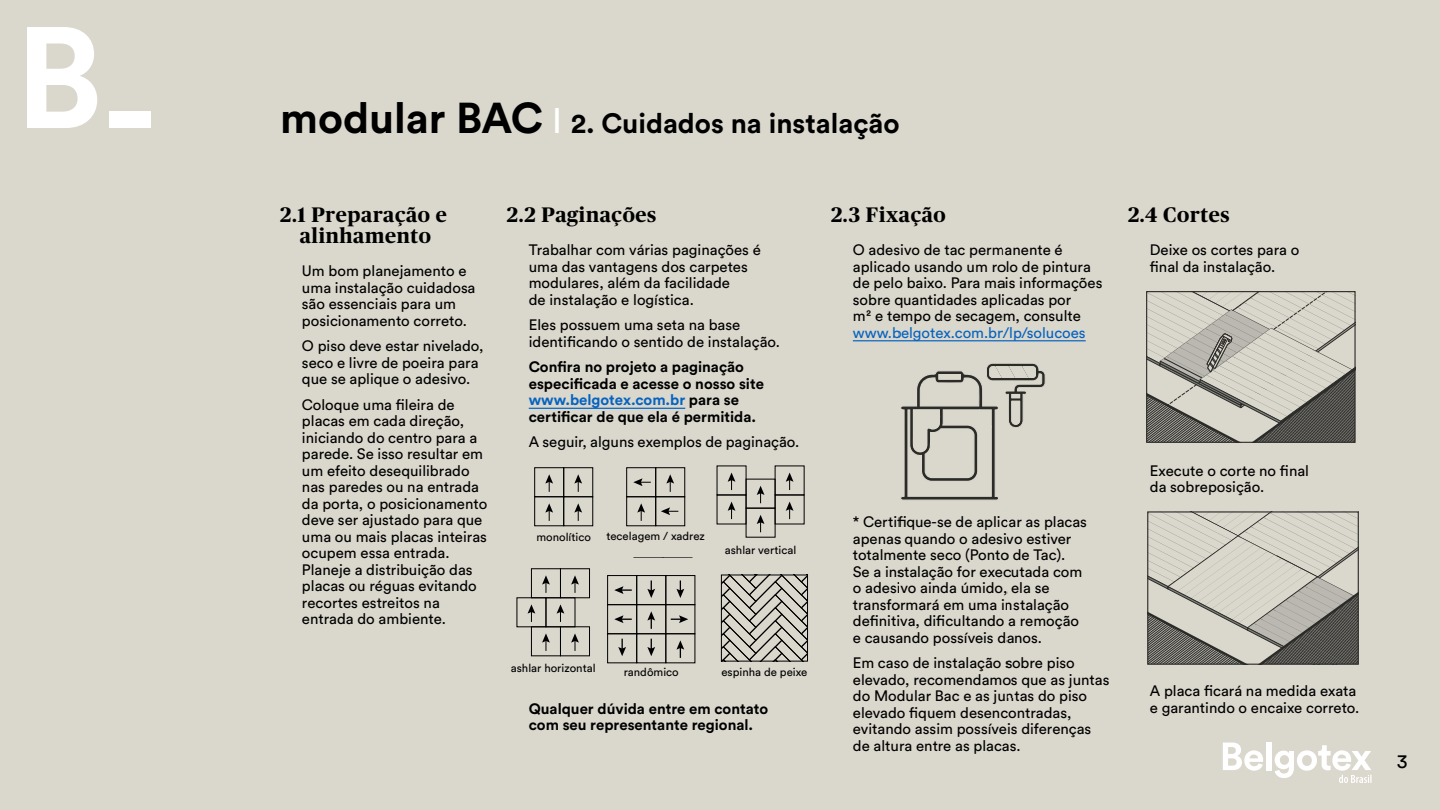
<style>
.page{position:relative;width:1440px;height:810px;background:#dad7cc}
.page>*{position:absolute;margin:0;border:0;box-sizing:border-box;transform-origin:0 0}
.t1{font:700 27.75px "Circular Std";color:#000}
.t2{font:700 21px/21px "Publico Headline";letter-spacing:.03em;color:#000;text-align:center}
.t3{font:19.5px "Circular Std";color:#000}
.t4{font:15px/16.5px "Circular Std";color:#000}
.t5{font:700 15px/16.5px "Circular Std";color:#000}
.t6{font:15px "Circular Std";color:#0563c1}
.t7{font:11.4px "Circular Std";color:#000}
.s1{font-size:42.75px}
.s2{font-weight:400;font-size:35.25px;color:#fff}
.s3{color:#0563c1}
</style>
<div class="page">
<svg style="left:1223px;top:743px;width:40px;height:28px"></svg>
<div style="left:1267px;top:742px;width:5px;height:28px;background:#fff"></div>
<svg style="left:1275px;top:745px;width:97px;height:38px"></svg>
<svg style="left:27px;top:27px;width:70px;height:101px"></svg>
<div style="left:110px;top:112px;width:41px;height:16px;background:#fff"></div>
<hr style="left:529px;top:408px;width:156px;height:1px;background:#0563c1">
<hr style="left:853px;top:340px;width:233px;height:1px;background:#0563c1">
<svg style="left:901px;top:363px;width:145px;height:137px"></svg>
<svg style="left:1148px;top:293px;width:206px;height:148px"></svg>
<div style="left:1146px;top:291px;width:210px;height:152px;border:1px solid #000"></div>
<svg style="left:1149px;top:513px;width:208px;height:150px"></svg>
<svg style="left:633px;top:557px;width:59px;height:1px"></svg>
<svg style="left:661px;top:507px;width:17px;height:8px"></svg>
<div style="left:655px;top:467px;width:30px;height:30px;border:1px solid #000"></div>
<svg style="left:666px;top:474px;width:8px;height:18px"></svg>
<div style="left:626px;top:467px;width:30px;height:30px;border:1px solid #000"></div>
<svg style="left:633px;top:478px;width:18px;height:8px"></svg>
<div style="left:655px;top:496px;width:30px;height:30px;border:1px solid #000"></div>
<div style="left:626px;top:496px;width:30px;height:30px;border:1px solid #000"></div>
<svg style="left:637px;top:503px;width:8px;height:18px"></svg>
<svg style="left:786px;top:473px;width:8px;height:17px"></svg>
<svg style="left:757px;top:486px;width:7px;height:17px"></svg>
<svg style="left:786px;top:502px;width:8px;height:17px"></svg>
<div style="left:717px;top:465px;width:30px;height:30px;border:1px solid #000"></div>
<svg style="left:728px;top:473px;width:7px;height:17px"></svg>
<svg style="left:728px;top:502px;width:7px;height:17px"></svg>
<div style="left:746px;top:508px;width:30px;height:30px;border:1px solid #000"></div>
<svg style="left:757px;top:515px;width:7px;height:17px"></svg>
<div style="left:560px;top:568px;width:30px;height:30px;border:1px solid #000"></div>
<svg style="left:571px;top:575px;width:8px;height:18px"></svg>
<div style="left:531px;top:568px;width:30px;height:30px;border:1px solid #000"></div>
<svg style="left:542px;top:575px;width:8px;height:18px"></svg>
<div style="left:560px;top:626px;width:30px;height:30px;border:1px solid #000"></div>
<svg style="left:571px;top:633px;width:8px;height:18px"></svg>
<div style="left:531px;top:626px;width:30px;height:30px;border:1px solid #000"></div>
<svg style="left:542px;top:633px;width:8px;height:18px"></svg>
<div style="left:516px;top:597px;width:30px;height:30px;border:1px solid #000"></div>
<svg style="left:528px;top:604px;width:7px;height:18px"></svg>
<div style="left:546px;top:597px;width:29px;height:30px;border:1px solid #000"></div>
<svg style="left:557px;top:604px;width:7px;height:18px"></svg>
<svg style="left:723px;top:577px;width:83px;height:83px"></svg>
<div style="left:721px;top:575px;width:87px;height:87px;border:1px solid #000"></div>
<svg style="left:647px;top:581px;width:8px;height:17px"></svg>
<div style="left:636px;top:575px;width:30px;height:30px;border:1px solid #000"></div>
<svg style="left:614px;top:586px;width:18px;height:8px"></svg>
<div style="left:607px;top:575px;width:30px;height:30px;border:1px solid #000"></div>
<svg style="left:676px;top:581px;width:8px;height:17px"></svg>
<div style="left:665px;top:575px;width:30px;height:30px;border:1px solid #000"></div>
<svg style="left:647px;top:611px;width:8px;height:18px"></svg>
<div style="left:636px;top:604px;width:30px;height:30px;border:1px solid #000"></div>
<svg style="left:614px;top:615px;width:18px;height:8px"></svg>
<div style="left:607px;top:604px;width:30px;height:30px;border:1px solid #000"></div>
<svg style="left:671px;top:615px;width:17px;height:8px"></svg>
<div style="left:665px;top:604px;width:30px;height:30px;border:1px solid #000"></div>
<svg style="left:647px;top:639px;width:8px;height:17px"></svg>
<div style="left:636px;top:633px;width:30px;height:30px;border:1px solid #000"></div>
<svg style="left:618px;top:639px;width:8px;height:17px"></svg>
<div style="left:607px;top:633px;width:30px;height:30px;border:1px solid #000"></div>
<svg style="left:676px;top:640px;width:8px;height:18px"></svg>
<div style="left:665px;top:633px;width:30px;height:30px;border:1px solid #000"></div>
<div style="left:563px;top:467px;width:30px;height:30px;border:1px solid #000"></div>
<svg style="left:574px;top:474px;width:8px;height:18px"></svg>
<div style="left:534px;top:467px;width:30px;height:30px;border:1px solid #000"></div>
<svg style="left:545px;top:474px;width:8px;height:18px"></svg>
<div style="left:563px;top:496px;width:30px;height:30px;border:1px solid #000"></div>
<svg style="left:574px;top:503px;width:8px;height:18px"></svg>
<div style="left:534px;top:496px;width:30px;height:30px;border:1px solid #000"></div>
<svg style="left:545px;top:503px;width:8px;height:18px"></svg>
<h1 class="t1" style="left:280px;top:105px;width:621px"><span class="s1">modular BAC</span> <span class="s2">I</span> 2. Cuidados na instalação</h1>
<h2 class="t2" style="left:280px;top:203px;width:168px">2.1 Preparação e alinhamento</h2>
<p class="t4" style="left:302px;top:263px;width:175px">Um bom planejamento e uma instalação cuidadosa são essenciais para um posicionamento correto.</p>
<p class="t4" style="left:302px;top:338px;width:183px">O piso deve estar nivelado, seco e livre de poeira para que se aplique o adesivo.</p>
<p class="t4" style="left:302px;top:396px;width:187px">Coloque uma fileira de placas em cada direção, iniciando do centro para a parede. Se isso resultar em um efeito desequilibrado nas paredes ou na entrada da porta, o posicionamento deve ser ajustado para que uma ou mais placas inteiras ocupem essa entrada.<br>Planeje a distribuição das placas ou réguas evitando recortes estreitos na entrada do ambiente.</p>
<p class="t7" style="left:413px;top:541px;width:56px">monolítico</p>
<h2 class="t2" style="left:507px;top:203px;width:151px">2.2 Paginações</h2>
<p class="t4" style="left:529px;top:242px;width:234px">Trabalhar com várias paginações é uma das vantagens dos carpetes modulares, além da facilidade<br>de instalação e logística.</p>
<p class="t4" style="left:529px;top:317px;width:253px">Eles possuem uma seta na base identificando o sentido de instalação.</p>
<p class="t5" style="left:529px;top:359px;width:237px">Confira no projeto a paginação especificada e acesse o nosso site <span class="s3">www.belgotex.com.br</span> para se certificar de que ela é permitida.</p>
<p class="t4" style="left:529px;top:434px;width:272px">A seguir, alguns exemplos de paginação.</p>
<h2 class="t2" style="left:831px;top:203px;width:116px">2.3 Fixação</h2>
<p class="t4" style="left:853px;top:242px;width:251px">O adesivo de tac permanente é aplicado usando um rolo de pintura de pelo baixo. Para mais informações sobre quantidades aplicadas por<br>m² e tempo de secagem, consulte</p>
<p class="t6" style="left:853px;top:323px;width:234px">www.belgotex.com.br/lp/solucoes</p>
<p class="t4" style="left:853px;top:514px;width:236px">* Certifique-se de aplicar as placas apenas quando o adesivo estiver totalmente seco (Ponto de Tac).<br>Se a instalação for executada com o adesivo ainda úmido, ela se transformará em uma instalação definitiva, dificultando a remoção e causando possíveis danos.</p>
<p class="t4" style="left:853px;top:655px;width:258px">Em caso de instalação sobre piso elevado, recomendamos que as juntas do Modular Bac e as juntas do piso elevado fiquem desencontradas, evitando assim possíveis diferenças de altura entre as placas.</p>
<p class="t7" style="left:536px;top:530px;width:56px">monolítico</p>
<p class="t7" style="left:628px;top:529px;width:100px">tecelagem / xadrez</p>
<p class="t7" style="left:515px;top:530px;width:56px">monolítico</p>
<p class="t7" style="left:606px;top:529px;width:100px">tecelag m / xadrez</p>
<p class="t7" style="left:725px;top:543px;width:73px">ashlar vertical</p>
<p class="t7" style="left:831px;top:543px;width:86px">ashlar horizontal</p>
<p class="t7" style="left:722px;top:543px;width:86px">ashlar horizontal</p>
<p class="t7" style="left:511px;top:661px;width:86px">ashlar horizontal</p>
<p class="t7" style="left:624px;top:665px;width:57px">randômico</p>
<p class="t7" style="left:721px;top:665px;width:88px">espinha de peixe</p>
<p class="t7" style="left:733px;top:665px;width:57px">ra dômico</p>
<p class="t5" style="left:529px;top:700px;width:241px">Qualquer dúvida entre em contato com seu representante regional.</p>
<h2 class="t2" style="left:1128px;top:203px;width:103px">2.4 Cortes</h2>
<p class="t4" style="left:1150px;top:242px;width:151px">Deixe os cortes para o final da instalação.</p>
<p class="t4" style="left:1150px;top:462px;width:161px">Execute o corte no final da sobreposição.</p>
<p class="t4" style="left:1150px;top:683px;width:211px">A placa ficará na medida exata e garantindo o encaixe correto.</p>
<h3 class="t3" style="left:1397px;top:749px;width:12px">3</h3>
</div>
